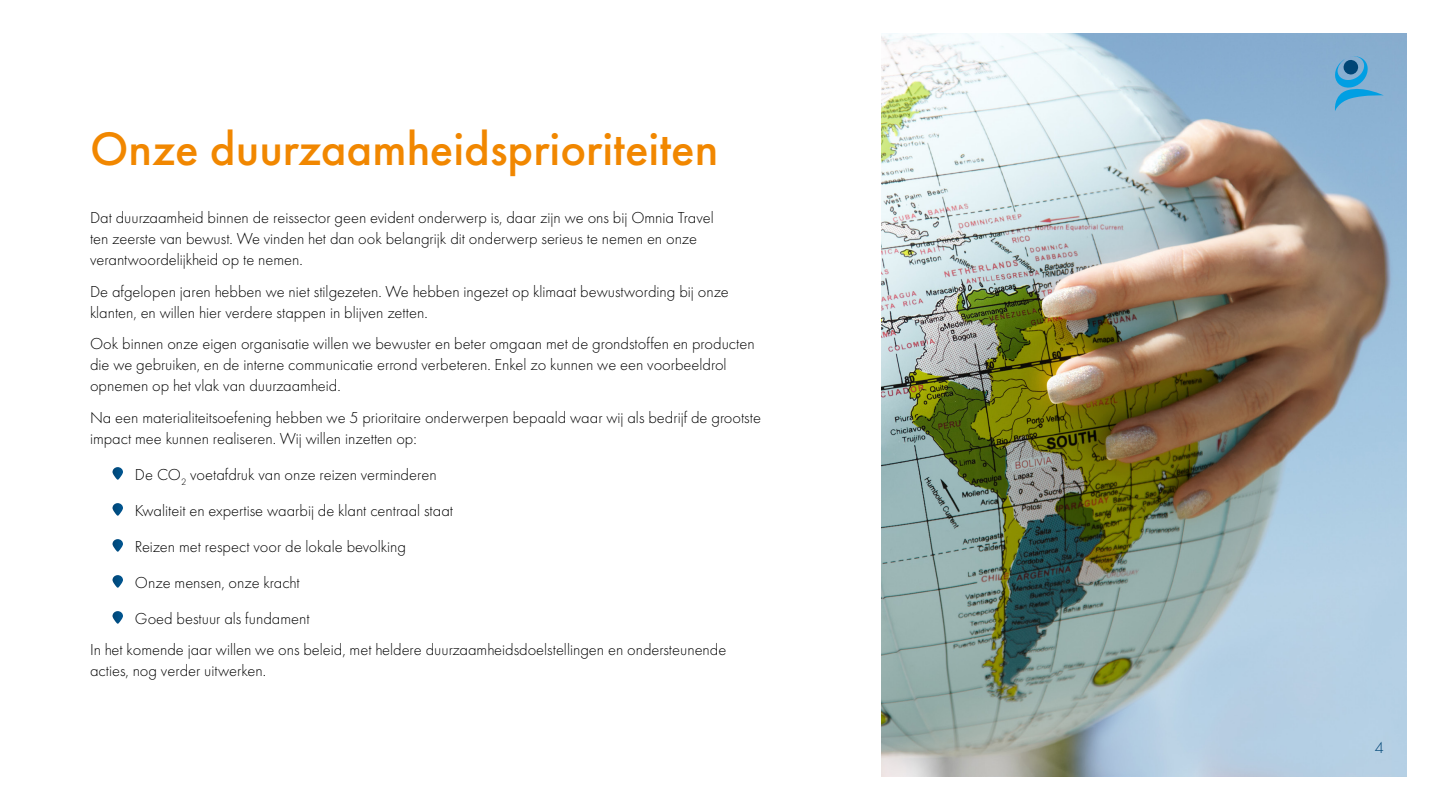
<style>
.page{position:relative;width:1440px;height:810px;background:#fff}
.page>*{position:absolute;margin:0;border:0;box-sizing:border-box;transform-origin:0 0}
.t1{font:500 48.75px "Futura PT";color:#f18700}
.t2{font:300 16.5px/21px "Futura PT";color:#000}
.t3{font:300 16.5px "Futura PT";color:#004676}
</style>
<div class="page">
<img style="left:881px;top:34px;width:525px;height:742px">
<svg style="left:112px;top:467px;width:11px;height:13px"></svg>
<svg style="left:112px;top:503px;width:11px;height:13px"></svg>
<svg style="left:112px;top:539px;width:11px;height:13px"></svg>
<svg style="left:112px;top:575px;width:11px;height:13px"></svg>
<svg style="left:112px;top:611px;width:11px;height:13px"></svg>
<svg style="left:1333px;top:55px;width:51px;height:56px;background:#62a5cf"></svg>
<h1 class="t1" style="left:90px;top:119px;width:630px">Onze duurzaamheidsprioriteiten</h1>
<p class="t2" style="left:90px;top:207px;width:625px">Dat duurzaamheid binnen de reissector geen evident onderwerp is, daar zijn we ons bij Omnia Travel ten zeerste van bewust. We vinden het dan ook belangrijk dit onderwerp serieus te nemen en onze verantwoordelijkheid op te nemen.</p>
<p class="t2" style="left:90px;top:281px;width:640px">De afgelopen jaren hebben we niet stilgezeten. We hebben ingezet op klimaat bewustwording bij onze klanten, en willen hier verdere stappen in blijven zetten.</p>
<p class="t2" style="left:90px;top:333px;width:666px">Ook binnen onze eigen organisatie willen we bewuster en beter omgaan met de grondstoffen en producten die we gebruiken, en de interne communicatie errond verbeteren. Enkel zo kunnen we een voorbeeldrol opnemen op het vlak van duurzaamheid.</p>
<p class="t2" style="left:90px;top:407px;width:673px">Na een materialiteitsoefening hebben we 5 prioritaire onderwerpen bepaald waar wij als bedrijf de grootste impact mee kunnen realiseren. Wij willen inzetten op:</p>
<p class="t2" style="left:135px;top:456px;width:320px;line-height:36px">De CO<sub>2</sub> voetafdruk van onze reizen verminderen Kwaliteit en expertise waarbij de klant centraal staat Reizen met respect voor de lokale bevolking<br>Onze mensen, onze kracht<br>Goed bestuur als fundament</p>
<p class="t2" style="left:90px;top:639px;width:638px">In het komende jaar willen we ons beleid, met heldere duurzaamheidsdoelstellingen en ondersteunende acties, nog verder uitwerken.</p>
<p class="t3" style="left:1375px;top:738px;width:11px">4</p>
</div>
